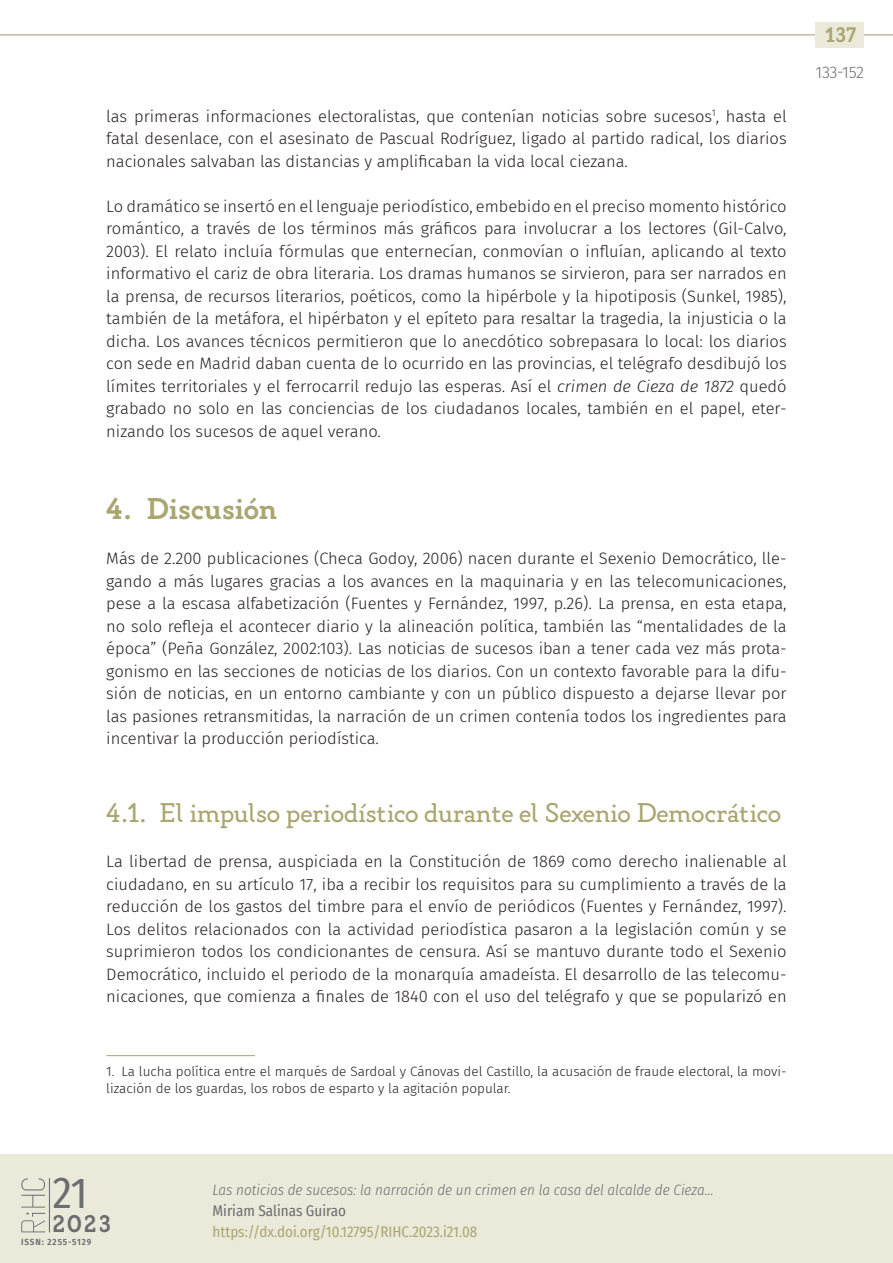
<style>
.page{position:relative;width:893px;height:1263px;background:#fff}
.page>*{position:absolute;margin:0;border:0;box-sizing:border-box;transform-origin:0 0}
.t1{font:43.2px "Fira Sans Condensed";color:#6c6d70}
._40_enunc_1{font:600 30px "Gambero";color:#aaa671}
._41_enunc_2{font:27px "Gambero";letter-spacing:-.01em;color:#aaa671}
.t2{font:600 24px "Gambero";color:#6c6d70}
.t3{font:600 21px "Gambero";color:#aaa671}
._00_bsc_tras{font:300 16.5px/22.5px "Fira Sans";color:#231f20;text-align:justify}
._00_bsc{font:300 16.5px/22.5px "Fira Sans";color:#231f20;text-align:justify}
.t4{font:300 16.5px "Fira Sans";letter-spacing:-.025em;color:#6c6d70}
.t5{font:italic 300 15px "Fira Sans Condensed";color:#6c6d70}
.t6{font:15px "Fira Sans Condensed";color:#aaa671}
.t7{font:15px "Fira Sans Condensed";color:#6c6d70}
.zzz_notas{font:300 13.5px/16.5px "Fira Sans";color:#231f20}
.t8{font:600 9px "Fira Sans Condensed";letter-spacing:.1em;color:#6c6d70}
.s1{font-style:italic}
</style>
<div class="page">
<hr style="left:0;top:34px;width:893px;height:1px;background:#aea385">
<div style="left:816px;top:22px;width:48px;height:26px;background:#ebeada"></div>
<div style="left:0;top:1154px;width:893px;height:109px;background:#ebeada"></div>
<hr style="left:49px;top:1178px;width:1px;height:54px;background:#6c6d70">
<svg style="left:21px;top:1178px;width:24px;height:29px"></svg>
<svg style="left:21px;top:1213px;width:24px;height:19px"></svg>
<hr style="left:106px;top:1055px;width:149px;height:1px;background:#aaa671">
<p class="_00_bsc" style="left:106px;top:105px;width:682px">las primeras informaciones electoralistas, que contenían noticias sobre sucesos<sup>1</sup>, hasta el fatal desenlace, con el asesinato de Pascual Rodríguez, ligado al partido radical, los diarios nacionales salvaban las distancias y amplificaban la vida local ciezana.</p>
<p class="_00_bsc" style="left:106px;top:195px;width:682px">Lo dramático se insertó en el lenguaje periodístico, embebido en el preciso momento histórico romántico, a través de los términos más gráficos para involucrar a los lectores (Gil-Calvo, 2003). El relato incluía fórmulas que enternecían, conmovían o influían, aplicando al texto informativo el cariz de obra literaria. Los dramas humanos se sirvieron, para ser narrados en la prensa, de recursos literarios, poéticos, como la hipérbole y la hipotiposis (Sunkel, 1985), también de la metáfora, el hipérbaton y el epíteto para resaltar la tragedia, la injusticia o la dicha. Los avances técnicos permitieron que lo anecdótico sobrepasara lo local: los diarios con sede en Madrid daban cuenta de lo ocurrido en las provincias, el telégrafo desdibujó los límites territoriales y el ferrocarril redujo las esperas. Así el <span class="s1">crimen de Cieza de 1872</span> quedó grabado no solo en las conciencias de los ciudadanos locales, también en el papel, eter&shy;nizando los sucesos de aquel verano.</p>
<p class="_40_enunc_1" style="left:106px;top:490px;width:172px">4. Discusión</p>
<p class="_00_bsc_tras" style="left:106px;top:547px;width:682px">Más de 2.200 publicaciones (Checa Godoy, 2006) nacen durante el Sexenio Democrático, lle&shy;gando a más lugares gracias a los avances en la maquinaria y en las telecomunicaciones, pese a la escasa alfabetización (Fuentes y Fernández, 1997, p.26). La prensa, en esta etapa, no solo refleja el acontecer diario y la alineación política, también las “mentalidades de la época” (Peña González, 2002:103). Las noticias de sucesos iban a tener cada vez más prota&shy;gonismo en las secciones de noticias de los diarios. Con un contexto favorable para la difu&shy;sión de noticias, en un entorno cambiante y con un público dispuesto a dejarse llevar por las pasiones retransmitidas, la narración de un crimen contenía todos los ingredientes para incentivar la producción periodística.</p>
<p class="_41_enunc_2" style="left:106px;top:797px;width:677px">4.1. El impulso periodístico durante el Sexenio Democrático</p>
<p class="_00_bsc_tras" style="left:106px;top:850px;width:682px">La libertad de prensa, auspiciada en la Constitución de 1869 como derecho inalienable al ciudadano, en su artículo 17, iba a recibir los requisitos para su cumplimiento a través de la reducción de los gastos del timbre para el envío de periódicos (Fuentes y Fernández, 1997).<br>Los delitos relacionados con la actividad periodística pasaron a la legislación común y se suprimieron todos los condicionantes de censura. Así se mantuvo durante todo el Sexenio Democrático, incluido el periodo de la monarquía amadeísta. El desarrollo de las telecomu&shy;nicaciones, que comienza a finales de 1840 con el uso del telégrafo y que se popularizó en</p>
<p class="zzz_notas" style="left:106px;top:1063px;width:682px">1. La lucha política entre el marqués de Sardoal y Cánovas del Castillo, la acusación de fraude electoral, la movi&shy;lización de los guardas, los robos de esparto y la agitación popular.</p>
<p class="t3" style="left:826px;top:22px;width:32px">137</p>
<p class="t4" style="left:816px;top:60px;width:50px">133-152</p>
<h1 class="t1" style="left:53px;top:1160px;width:36px">21</h1>
<h3 class="t2" style="left:53px;top:1209px;width:60px">2023</h3>
<p class="t8" style="left:21px;top:1234px;width:71px">ISSN: 2255-5129</p>
<p class="t5" style="left:213px;top:1179px;width:503px">Las noticias de sucesos: la narración de un crimen en la casa del alcalde de Cieza…</p>
<p class="t7" style="left:213px;top:1199px;width:135px">Miriam Salinas Guirao</p>
<p class="t6" style="left:213px;top:1220px;width:266px">https://dx.doi.org/10.12795/RIHC.2023.i21.08</p>
</div>
